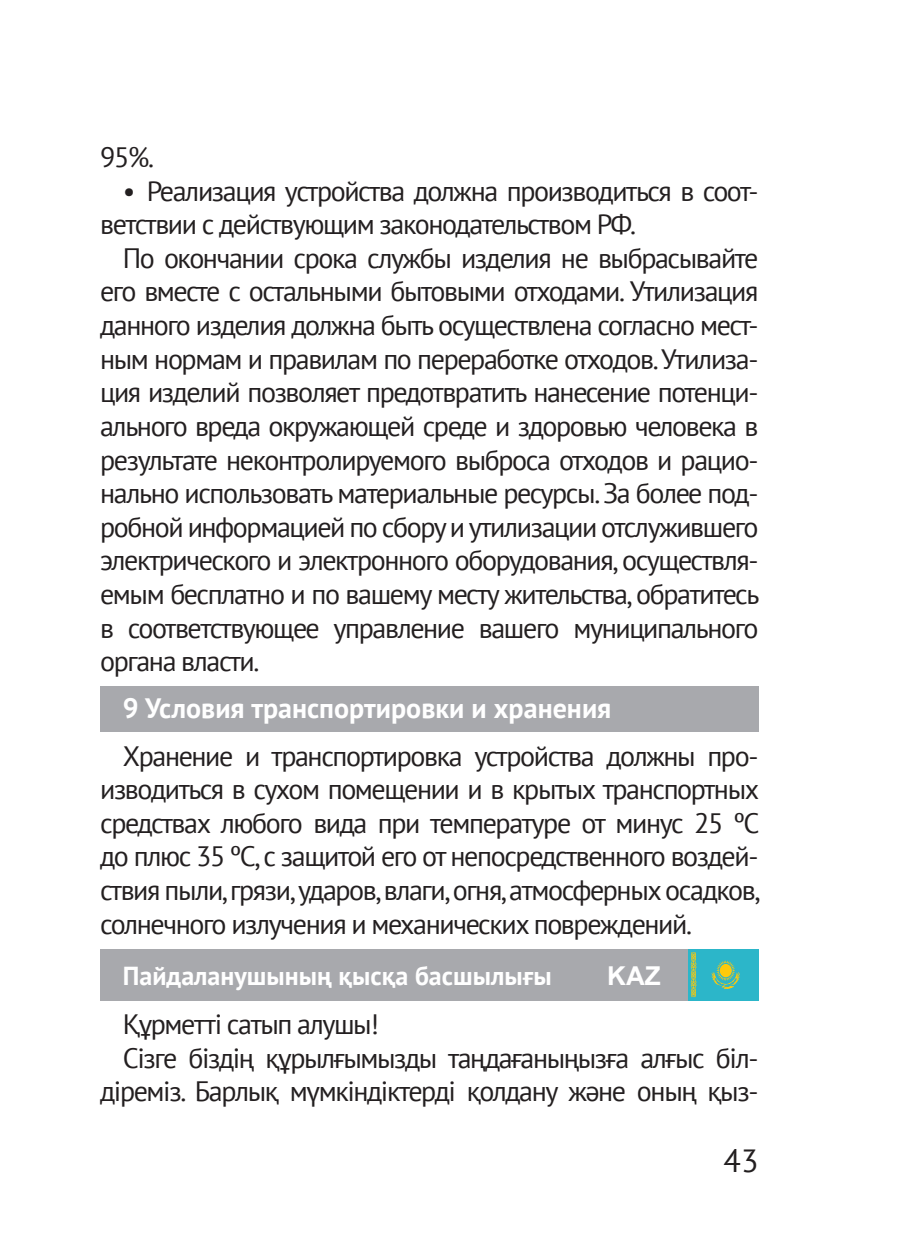
<style>
.page{position:relative;width:904px;height:1255px;background:#fff}
.page>*{position:absolute;margin:0;border:0;box-sizing:border-box;transform-origin:0 0}
.t1{font:32px "PT Sans";color:#231f20}
.t2{font:28px/33.6px "PT Sans";letter-spacing:-.05em;color:#231f20;text-align:justify}
.t3{font:700 28px "PT Sans";color:#fff}
.t4{font:700 26px "PT Sans";color:#fff}
.t5{font:700 26px "Arial";color:#fff}
</style>
<div class="page">
<div style="left:100px;top:686px;width:658px;height:46px;background:#a8a9ad"></div>
<div style="left:100px;top:949px;width:658px;height:51px;background:#a8a9ad"></div>
<div style="left:688px;top:949px;width:70px;height:51px;background:#2cb6c9"></div>
<svg style="left:690px;top:952px;width:6px;height:45px"></svg>
<svg style="left:711px;top:960px;width:28px;height:29px"></svg>
<p class="t2" style="left:100px;top:140px;width:55px">95%.</p>
<p class="t2" style="left:100px;top:173px;width:659px;text-indent:23px">• Реализация устройства должна производиться в соот&shy;ветствии с действующим законодательством РФ.</p>
<p class="t2" style="left:100px;top:240px;width:660px;text-indent:23px">По окончании срока службы изделия не выбрасывайте его вместе с остальными бытовыми отходами. Утилизация данного изделия должна быть осуществлена согласно мест&shy;ным нормам и правилам по переработке отходов. Утилиза&shy;ция изделий позволяет предотвратить нанесение потенци&shy;ального вреда окружающей среде и здоровью человека в результате неконтролируемого выброса отходов и рацио&shy;нально использовать материальные ресурсы. За более под&shy;робной информацией по сбору и утилизации отслужившего электрического и электронного оборудования, осуществля&shy;емым бесплатно и по вашему месту жительства, обратитесь в соответствующее управление вашего муниципального органа власти.</p>
<p class="t3" style="left:123px;top:690px;width:490px">9 Условия транспортировки и хранения</p>
<p class="t2" style="left:100px;top:738px;width:661px;text-indent:23px">Хранение и транспортировка устройства должны про&shy;изводиться в сухом помещении и в крытых транспортных средствах любого вида при температуре от минус 25 ºС до плюс 35 ºС, с защитой его от непосредственного воздей&shy;ствия пыли, грязи, ударов, влаги, огня, атмосферных осадков, солнечного излучения и механических повреждений.</p>
<p class="t4" style="left:123px;top:958px;width:430px">Пайдаланушының қысқа басшылығы</p>
<p class="t5" style="left:607px;top:958px;width:55px">KAZ</p>
<p class="t2" style="left:123px;top:1006px;width:257px">Құрметті сатып алушы!</p>
<p class="t2" style="left:123px;top:1040px;width:636px">Сізге біздің құрылғымызды таңдағаныңызға алғыс біл-</p>
<p class="t2" style="left:100px;top:1074px;width:659px">діреміз. Барлық мүмкіндіктерді қолдану және оның қыз-</p>
<p class="t1" style="left:723px;top:1139px;width:36px">43</p>
</div>
